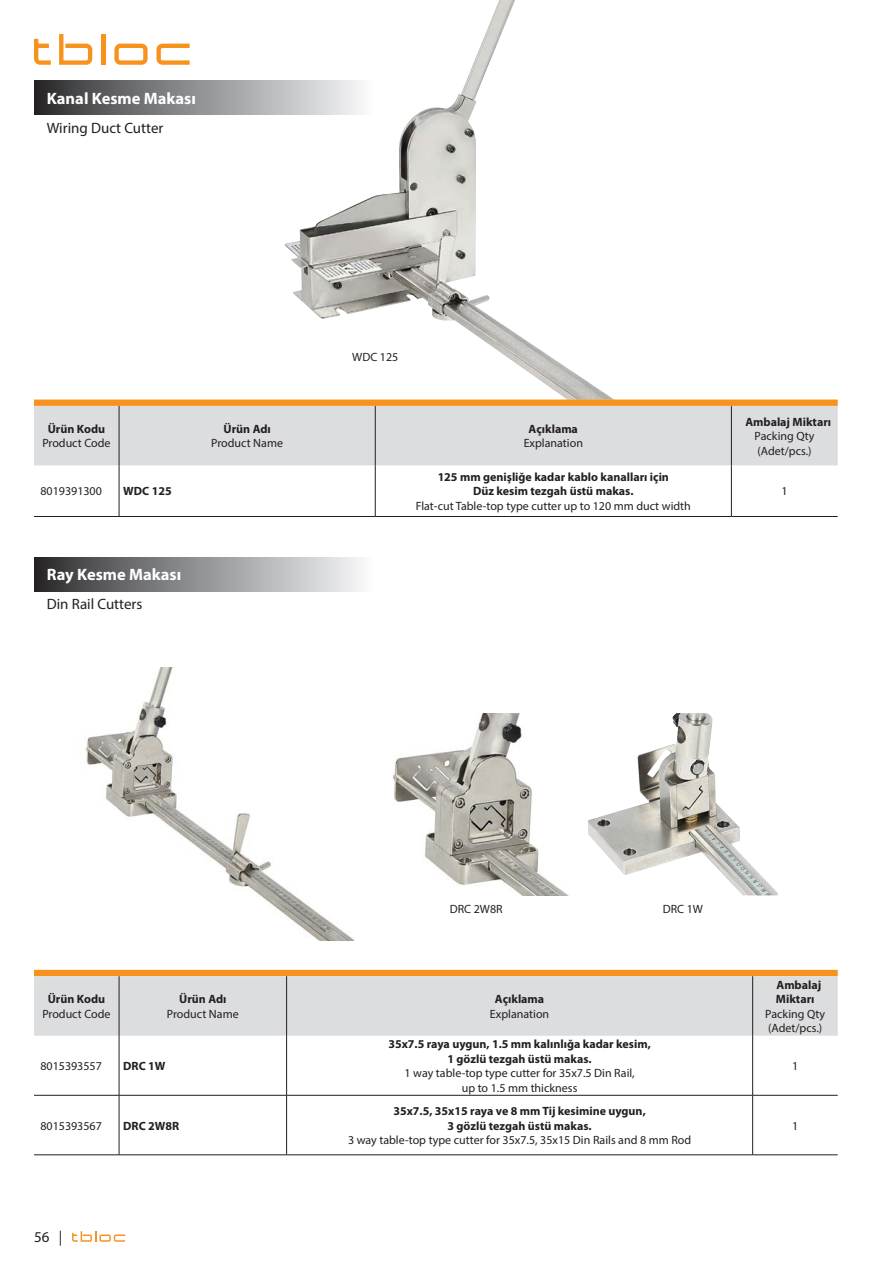
<style>
.page{position:relative;width:893px;height:1263px;background:#fff}
.page>*{position:absolute;margin:0;border:0;box-sizing:border-box;transform-origin:0 0}
.t1{font:700 16.5px "Myriad Pro";color:#fff}
.t2{font:15px "Myriad Pro";color:#231f20}
.t3{font:12px "Myriad Pro";color:#231f20}
.t4{font:700 12px/14.4px "Myriad Pro";color:#231f20}
</style>
<div class="page">
<svg style="left:72px;top:1231px;width:53px;height:11px"></svg>
<img style="left:283px;top:0;width:330px;height:399px">
<svg style="left:34px;top:399px;width:804px;height:7px;background:#f69c32"></svg>
<div style="left:34px;top:406px;width:804px;height:59px;background:#dcdddf"></div>
<hr style="left:119px;top:406px;width:1px;height:59px;background:#231f20">
<hr style="left:375px;top:406px;width:1px;height:59px;background:#231f20">
<hr style="left:731px;top:406px;width:1px;height:59px;background:#231f20">
<hr style="left:119px;top:465px;width:1px;height:51px;background:#231f20">
<hr style="left:375px;top:465px;width:1px;height:51px;background:#231f20">
<hr style="left:731px;top:465px;width:1px;height:51px;background:#231f20">
<hr style="left:34px;top:516px;width:85px;height:1px;background:#231f20">
<hr style="left:119px;top:516px;width:256px;height:1px;background:#231f20">
<hr style="left:375px;top:516px;width:356px;height:1px;background:#231f20">
<hr style="left:731px;top:516px;width:107px;height:1px;background:#231f20">
<div style="left:34px;top:970px;width:804px;height:6px;background:#f7931d"></div>
<div style="left:34px;top:976px;width:804px;height:60px;background:#dcdddf"></div>
<hr style="left:119px;top:976px;width:1px;height:60px;background:#231f20">
<hr style="left:286px;top:976px;width:1px;height:60px;background:#231f20">
<hr style="left:752px;top:976px;width:1px;height:60px;background:#231f20">
<hr style="left:119px;top:1036px;width:1px;height:59px;background:#231f20">
<hr style="left:286px;top:1036px;width:1px;height:59px;background:#231f20">
<hr style="left:752px;top:1036px;width:1px;height:59px;background:#231f20">
<hr style="left:119px;top:1095px;width:1px;height:59px;background:#231f20">
<hr style="left:286px;top:1095px;width:1px;height:59px;background:#231f20">
<hr style="left:752px;top:1095px;width:1px;height:59px;background:#231f20">
<hr style="left:34px;top:1154px;width:85px;height:1px;background:#231f20">
<hr style="left:119px;top:1154px;width:168px;height:1px;background:#231f20">
<hr style="left:287px;top:1154px;width:466px;height:1px;background:#231f20">
<hr style="left:753px;top:1154px;width:85px;height:1px;background:#231f20">
<hr style="left:34px;top:1095px;width:85px;height:1px;background:#231f20">
<hr style="left:119px;top:1095px;width:168px;height:1px;background:#231f20">
<hr style="left:287px;top:1095px;width:466px;height:1px;background:#231f20">
<hr style="left:753px;top:1095px;width:85px;height:1px;background:#231f20">
<img style="left:392px;top:713px;width:176px;height:182px">
<img style="left:85px;top:668px;width:269px;height:272px">
<img style="left:588px;top:713px;width:190px;height:182px">
<div style="left:34px;top:81px;width:341px;height:34px;background:linear-gradient(to right,#2c2c2f,#fbfdff)"></div>
<div style="left:34px;top:557px;width:341px;height:34px;background:linear-gradient(to right,#2c2c2f,#fbfdff)"></div>
<svg style="left:34px;top:39px;width:17px;height:26px"></svg>
<svg style="left:59px;top:34px;width:33px;height:31px"></svg>
<div style="left:101px;top:34px;width:5px;height:31px;background:#f7931d"></div>
<svg style="left:114px;top:44px;width:34px;height:21px"></svg>
<svg style="left:156px;top:44px;width:34px;height:21px"></svg>
<p class="t1" style="left:47px;top:88px;width:151px">Kanal Kesme Makası</p>
<p class="t2" style="left:47px;top:118px;width:118px">Wiring Duct Cutter</p>
<p class="t4" style="left:48px;top:421px;width:59px">Ürün Kodu</p>
<p class="t3" style="left:42px;top:436px;width:70px">Product Code</p>
<p class="t3" style="left:40px;top:484px;width:63px">8019391300</p>
<p class="t4" style="left:123px;top:484px;width:50px">WDC 125</p>
<p class="t1" style="left:47px;top:564px;width:136px">Ray Kesme Makası</p>
<p class="t2" style="left:47px;top:594px;width:97px">Din Rail Cutters</p>
<p class="t4" style="left:223px;top:421px;width:49px">Ürün Adı</p>
<p class="t3" style="left:211px;top:436px;width:73px">Product Name</p>
<p class="t3" style="left:352px;top:350px;width:48px">WDC 125</p>
<p class="t4" style="left:529px;top:421px;width:51px">Açıklama</p>
<p class="t3" style="left:524px;top:436px;width:61px">Explanation</p>
<p class="t4" style="left:438px;top:469px;width:233px">125 mm genişliğe kadar kablo kanalları için</p>
<p class="t4" style="left:473px;top:484px;width:162px">Düz kesim tezgah üstü makas.</p>
<p class="t3" style="left:416px;top:498px;width:277px">Flat-cut Table-top type cutter up to 120 mm duct width</p>
<p class="t4" style="left:745px;top:414px;width:87px">Ambalaj Miktarı</p>
<p class="t3" style="left:755px;top:429px;width:61px">Packing Qty</p>
<p class="t3" style="left:758px;top:443px;width:56px">(Adet/pcs.)</p>
<p class="t3" style="left:781px;top:484px;width:8px">1</p>
<p class="t3" style="left:450px;top:902px;width:54px">DRC 2W8R</p>
<p class="t3" style="left:663px;top:902px;width:42px">DRC 1W</p>
<p class="t4" style="left:48px;top:992px;width:59px">Ürün Kodu</p>
<p class="t3" style="left:42px;top:1006px;width:70px">Product Code</p>
<p class="t4" style="left:179px;top:992px;width:49px">Ürün Adı</p>
<p class="t3" style="left:167px;top:1006px;width:73px">Product Name</p>
<p class="t4" style="left:495px;top:992px;width:51px">Açıklama</p>
<p class="t3" style="left:490px;top:1006px;width:61px">Explanation</p>
<p class="t4" style="left:776px;top:977px;width:47px">Ambalaj<br>Miktarı</p>
<p class="t3" style="left:765px;top:1006px;width:61px">Packing Qty</p>
<p class="t3" style="left:768px;top:1021px;width:56px">(Adet/pcs.)</p>
<p class="t3" style="left:40px;top:1058px;width:63px">8015393557</p>
<p class="t4" style="left:123px;top:1058px;width:44px">DRC 1W</p>
<p class="t4" style="left:388px;top:1037px;width:264px">35x7.5 raya uygun, 1.5 mm kalınlığa kadar kesim,</p>
<p class="t4" style="left:447px;top:1051px;width:146px">1 gözlü tezgah üstü makas.</p>
<p class="t3" style="left:405px;top:1066px;width:232px">1 way table-top type cutter for 35x7.5 Din Rail,</p>
<p class="t3" style="left:462px;top:1080px;width:117px">up to 1.5 mm thickness</p>
<p class="t3" style="left:792px;top:1058px;width:8px">1</p>
<p class="t3" style="left:40px;top:1118px;width:63px">8015393567</p>
<p class="t4" style="left:123px;top:1118px;width:58px">DRC 2W8R</p>
<p class="t4" style="left:393px;top:1103px;width:254px">35x7.5, 35x15 raya ve 8 mm Tij kesimine uygun,</p>
<p class="t4" style="left:447px;top:1118px;width:146px">3 gözlü tezgah üstü makas.</p>
<p class="t3" style="left:348px;top:1132px;width:345px">3 way table-top type cutter for 35x7.5, 35x15 Din Rails and 8 mm Rod</p>
<p class="t3" style="left:792px;top:1118px;width:8px">1</p>
<p class="t2" style="left:34px;top:1227px;width:30px">56 |</p>
</div>
